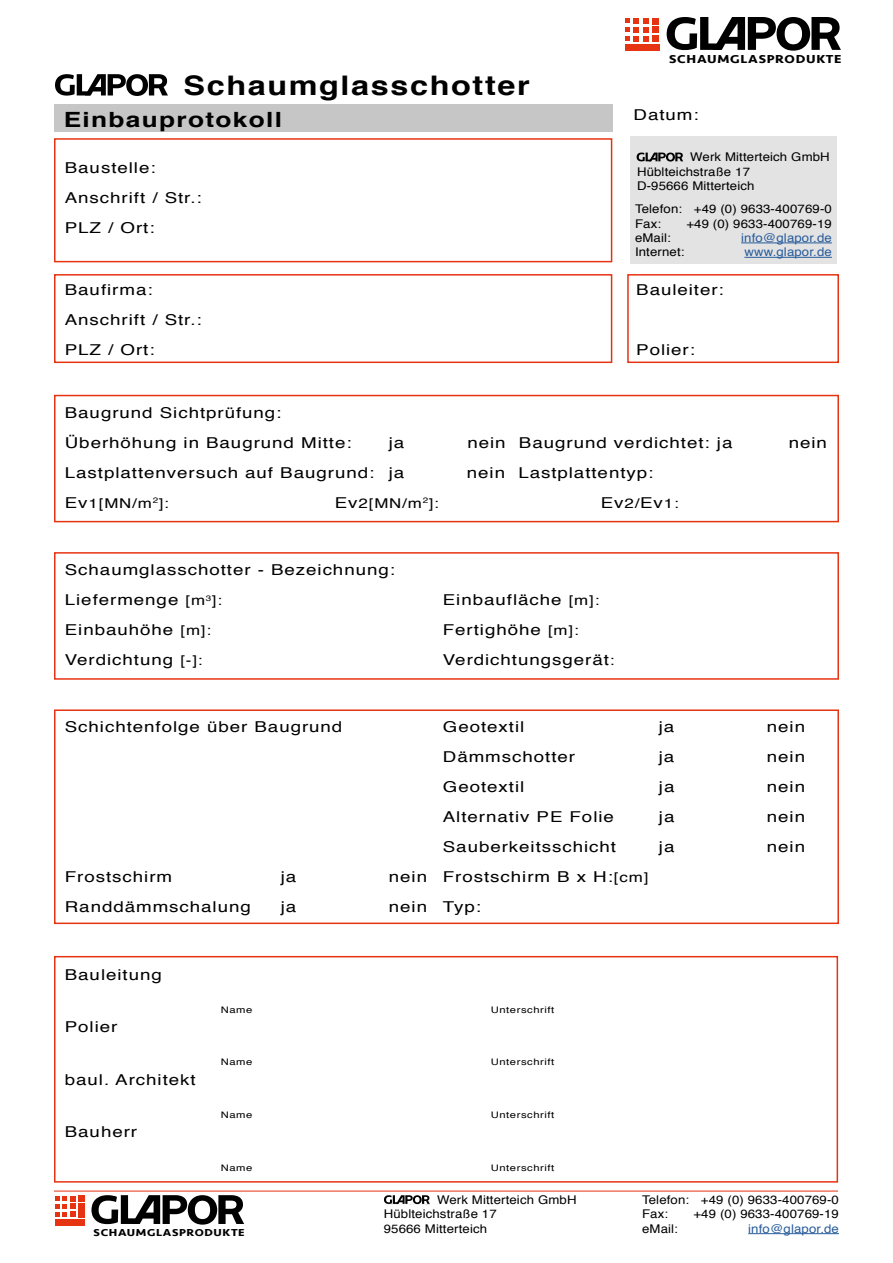
<style>
.page{position:relative;width:893px;height:1263px;background:#fff}
.page>*{position:absolute;margin:0;border:0;box-sizing:border-box;transform-origin:0 0}
.t1{font:700 27px "Helvetica";letter-spacing:.05em;color:#000;scale:1.2 1}
.t2{font:700 21px "Helvetica";letter-spacing:.05em;color:#000;scale:1.25 1}
.t3{font:15px "Helvetica";letter-spacing:.05em;color:#000;scale:1.25 1}
.t4{font:13.5px "Helvetica";color:#000;scale:1.25 1}
.t5{font:12px "Helvetica";letter-spacing:.01em;color:#000;scale:1.1 1}
.t6{font:12px "Helvetica";letter-spacing:.01em;color:#275b9b;scale:1.1 1}
.t7{font:700 11.85px "Seravek";letter-spacing:.05em;color:#000;scale:1.17 1}
.t8{font:700 10.35px "Seravek";letter-spacing:.05em;color:#000;scale:1.17 1}
.t9{font:9px "Helvetica";letter-spacing:.05em;color:#000;scale:1.25 1}
.s1{font-size:15px}
.s2{font-size:13.5px}
</style>
<div class="page">
<div style="left:54px;top:104px;width:558px;height:28px;background:#c6c6c6"></div>
<div style="left:54px;top:956px;width:784px;height:226px;border:2px solid #e63312"></div>
<svg style="left:55px;top:74px;width:113px;height:22px"></svg>
<div style="left:54px;top:138px;width:558px;height:124px;border:2px solid #e63312"></div>
<div style="left:54px;top:274px;width:558px;height:89px;border:2px solid #e63312"></div>
<div style="left:627px;top:274px;width:212px;height:89px;border:2px solid #e63312"></div>
<div style="left:54px;top:395px;width:785px;height:127px;border:2px solid #e63312"></div>
<div style="left:54px;top:709px;width:785px;height:215px;border:2px solid #e63312"></div>
<div style="left:54px;top:552px;width:785px;height:128px;border:2px solid #e63312"></div>
<div style="left:630px;top:136px;width:206px;height:128px;background:#e3e3e3"></div>
<div style="left:652px;top:26px;width:7px;height:7px;background:#e63312"></div>
<div style="left:652px;top:18px;width:7px;height:6px;background:#e63312"></div>
<div style="left:652px;top:35px;width:7px;height:7px;background:#e63312"></div>
<svg style="left:625px;top:18px;width:24px;height:24px"></svg>
<div style="left:625px;top:44px;width:34px;height:7px;background:#e63312"></div>
<svg style="left:667px;top:17px;width:174px;height:34px"></svg>
<svg style="left:637px;top:153px;width:46px;height:9px"></svg>
<hr style="left:741px;top:243px;width:91px;height:1px;background:#275b9b">
<hr style="left:744px;top:257px;width:88px;height:1px;background:#275b9b">
<hr style="left:54px;top:1191px;width:784px;height:1px;background:#e63312">
<hr style="left:748px;top:1233px;width:91px;height:1px;background:#275b9b">
<svg style="left:55px;top:1196px;width:30px;height:21px"></svg>
<div style="left:55px;top:1219px;width:30px;height:6px;background:#e63312"></div>
<svg style="left:91px;top:1195px;width:153px;height:29px"></svg>
<svg style="left:384px;top:1195px;width:46px;height:9px"></svg>
<p class="t1" style="left:183px;top:63px;width:290px">Schaumglasschotter</p>
<p class="t2" style="left:64px;top:103px;width:176px">Einbauprotokoll</p>
<p class="t3" style="left:65px;top:156px;width:74px">Baustelle:</p>
<p class="t3" style="left:65px;top:186px;width:111px">Anschrift / Str.:</p>
<p class="t3" style="left:65px;top:216px;width:73px">PLZ / Ort:</p>
<p class="t3" style="left:65px;top:278px;width:72px">Baufirma:</p>
<p class="t3" style="left:65px;top:308px;width:111px">Anschrift / Str.:</p>
<p class="t3" style="left:65px;top:338px;width:73px">PLZ / Ort:</p>
<p class="t7" style="left:669px;top:50px;width:149px">SCHAUMGLASPRODUKTE</p>
<p class="t3" style="left:634px;top:103px;width:54px">Datum:</p>
<p class="t5" style="left:690px;top:148px;width:128px">Werk Mitterteich GmbH</p>
<p class="t5" style="left:637px;top:162px;width:104px">Hüblteichstraße 17</p>
<p class="t5" style="left:637px;top:177px;width:108px">D-95666 Mitterteich</p>
<p class="t5" style="left:635px;top:200px;width:44px">Telefon:</p>
<p class="t5" style="left:635px;top:214px;width:25px">Fax:</p>
<p class="t5" style="left:635px;top:229px;width:34px">eMail:</p>
<p class="t5" style="left:635px;top:243px;width:46px">Internet:</p>
<p class="t5" style="left:694px;top:200px;width:127px">+49 (0) 9633-400769-0</p>
<p class="t5" style="left:686px;top:214px;width:134px">+49 (0) 9633-400769-19</p>
<p class="t6" style="left:741px;top:229px;width:84px">info@glapor.de</p>
<p class="t6" style="left:744px;top:243px;width:81px">www.glapor.de</p>
<p class="t3" style="left:636px;top:278px;width:72px">Bauleiter:</p>
<p class="t3" style="left:636px;top:338px;width:49px">Polier:</p>
<p class="t3" style="left:65px;top:401px;width:175px">Baugrund Sichtprüfung:</p>
<p class="t3" style="left:65px;top:431px;width:231px">Überhöhung in Baugrund Mitte:</p>
<p class="t3" style="left:389px;top:431px;width:14px">ja</p>
<p class="t3" style="left:467px;top:431px;width:213px">nein Baugrund verdichtet: ja</p>
<p class="t3" style="left:789px;top:431px;width:32px">nein</p>
<p class="t3" style="left:65px;top:461px;width:273px">Lastplattenversuch auf Baugrund: ja</p>
<p class="t3" style="left:467px;top:461px;width:151px">nein Lastplattentyp:</p>
<p class="t4" style="left:65px;top:493px;width:85px"><span class="s1">Ev</span>1[MN/m<sup>2</sup>]:</p>
<p class="t4" style="left:335px;top:493px;width:85px"><span class="s1">Ev</span>2[MN/m<sup>2</sup>]:</p>
<p class="t3" style="left:601px;top:491px;width:64px">Ev<span class="s2">2/</span>Ev<span class="s2">1:</span></p>
<p class="t3" style="left:65px;top:558px;width:266px">Schaumglasschotter - Bezeichnung:</p>
<p class="t3" style="left:65px;top:588px;width:127px">Liefermenge <span class="s2">[m</span><sup>3</sup><span class="s2">]:</span></p>
<p class="t3" style="left:443px;top:588px;width:127px">Einbaufläche <span class="s2">[m]:</span></p>
<p class="t3" style="left:65px;top:618px;width:119px">Einbauhöhe <span class="s2">[m]:</span></p>
<p class="t3" style="left:443px;top:618px;width:110px">Fertighöhe <span class="s2">[m]:</span></p>
<p class="t3" style="left:65px;top:648px;width:112px">Verdichtung <span class="s2">[-]:</span></p>
<p class="t3" style="left:443px;top:648px;width:139px">Verdichtungsgerät<span class="s2">:</span></p>
<p class="t3" style="left:65px;top:715px;width:224px">Schichtenfolge über Baugrund</p>
<p class="t3" style="left:443px;top:715px;width:67px">Geotextil</p>
<p class="t3" style="left:659px;top:715px;width:14px">ja</p>
<p class="t3" style="left:767px;top:715px;width:32px">nein</p>
<p class="t3" style="left:443px;top:745px;width:107px">Dämmschotter</p>
<p class="t3" style="left:659px;top:745px;width:14px">ja</p>
<p class="t3" style="left:767px;top:745px;width:32px">nein</p>
<p class="t3" style="left:443px;top:775px;width:67px">Geotextil</p>
<p class="t3" style="left:659px;top:775px;width:14px">ja</p>
<p class="t3" style="left:767px;top:775px;width:32px">nein</p>
<p class="t3" style="left:443px;top:805px;width:138px">Alternativ PE Folie</p>
<p class="t3" style="left:659px;top:805px;width:14px">ja</p>
<p class="t3" style="left:767px;top:805px;width:32px">nein</p>
<p class="t3" style="left:443px;top:835px;width:140px">Sauberkeitsschicht</p>
<p class="t3" style="left:659px;top:835px;width:14px">ja</p>
<p class="t3" style="left:767px;top:835px;width:32px">nein</p>
<p class="t3" style="left:65px;top:865px;width:87px">Frostschirm</p>
<p class="t3" style="left:281px;top:865px;width:14px">ja</p>
<p class="t3" style="left:389px;top:865px;width:209px">nein Frostschirm B x H:<span class="s2">[cm]</span></p>
<p class="t3" style="left:65px;top:895px;width:150px">Randdämmschalung</p>
<p class="t3" style="left:281px;top:895px;width:14px">ja</p>
<p class="t3" style="left:389px;top:895px;width:75px">nein Typ:</p>
<p class="t3" style="left:65px;top:963px;width:79px">Bauleitung</p>
<p class="t3" style="left:65px;top:1015px;width:44px">Polier</p>
<p class="t3" style="left:65px;top:1068px;width:106px">baul. Architekt</p>
<p class="t3" style="left:65px;top:1120px;width:59px">Bauherr</p>
<p class="t9" style="left:221px;top:1003px;width:27px">Name</p>
<p class="t9" style="left:491px;top:1003px;width:52px">Unterschrift</p>
<p class="t9" style="left:221px;top:1055px;width:27px">Name</p>
<p class="t9" style="left:491px;top:1055px;width:52px">Unterschrift</p>
<p class="t9" style="left:221px;top:1108px;width:27px">Name</p>
<p class="t9" style="left:491px;top:1108px;width:52px">Unterschrift</p>
<p class="t9" style="left:221px;top:1160px;width:27px">Name</p>
<p class="t9" style="left:491px;top:1160px;width:52px">Unterschrift</p>
<p class="t5" style="left:437px;top:1190px;width:128px">Werk Mitterteich GmbH</p>
<p class="t5" style="left:384px;top:1205px;width:104px">Hüblteichstraße 17</p>
<p class="t5" style="left:384px;top:1219px;width:95px">95666 Mitterteich</p>
<p class="t5" style="left:701px;top:1190px;width:127px">+49 (0) 9633-400769-0</p>
<p class="t5" style="left:693px;top:1205px;width:134px">+49 (0) 9633-400769-19</p>
<p class="t5" style="left:642px;top:1190px;width:44px">Telefon:</p>
<p class="t5" style="left:642px;top:1205px;width:25px">Fax:</p>
<p class="t5" style="left:642px;top:1219px;width:34px">eMail:</p>
<p class="t8" style="left:94px;top:1224px;width:131px">SCHAUMGLASPRODUKTE</p>
<p class="t6" style="left:748px;top:1219px;width:84px">info@glapor.de</p>
</div>
